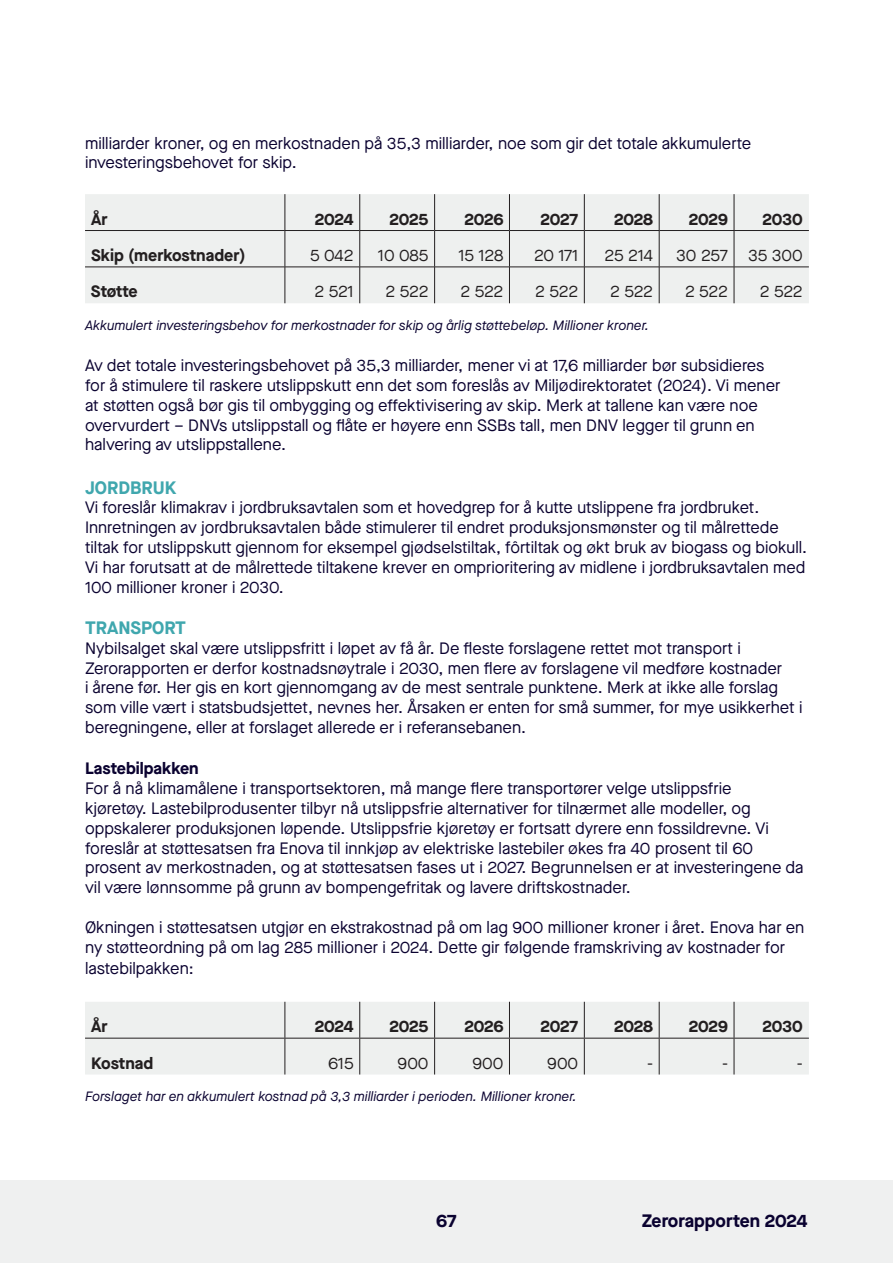
<style>
.page{position:relative;width:893px;height:1263px;background:#fff}
.page>*{position:absolute;margin:0;border:0;box-sizing:border-box;transform-origin:0 0}
.t1{font:700 18px "Maison Neue";letter-spacing:-.005em;color:#0a0230}
.t2{font:700 18px "Maison Neue";color:#40a7ae}
.t3{font:16.5px/19.8px "Maison Neue";color:#0a0230}
.t4{font:700 16.5px "Maison Neue";color:#231f20}
.t5{font:16.5px "Maison Neue";color:#231f20}
.t6{font:700 16.5px "Maison Neue";color:#0a0230}
.t7{font:italic 13.5px "Maison Neue";color:#0a0230}
</style>
<div class="page">
<div style="left:0;top:1180px;width:893px;height:83px;background:#eff0f0"></div>
<div style="left:85px;top:194px;width:724px;height:109px;background:#eef0ef"></div>
<hr style="left:285px;top:194px;width:1px;height:36px;background:#231f20">
<hr style="left:434px;top:194px;width:1px;height:36px;background:#231f20">
<hr style="left:584px;top:194px;width:1px;height:36px;background:#231f20">
<hr style="left:734px;top:194px;width:1px;height:36px;background:#231f20">
<hr style="left:85px;top:230px;width:200px;height:1px;background:#231f20">
<hr style="left:285px;top:230px;width:75px;height:1px;background:#231f20">
<hr style="left:285px;top:231px;width:1px;height:36px;background:#231f20">
<hr style="left:360px;top:230px;width:75px;height:1px;background:#231f20">
<hr style="left:435px;top:230px;width:74px;height:1px;background:#231f20">
<hr style="left:434px;top:231px;width:1px;height:36px;background:#231f20">
<hr style="left:509px;top:230px;width:75px;height:1px;background:#231f20">
<hr style="left:584px;top:230px;width:75px;height:1px;background:#231f20">
<hr style="left:584px;top:231px;width:1px;height:36px;background:#231f20">
<hr style="left:659px;top:230px;width:75px;height:1px;background:#231f20">
<hr style="left:734px;top:230px;width:75px;height:1px;background:#231f20">
<hr style="left:734px;top:231px;width:1px;height:36px;background:#231f20">
<hr style="left:285px;top:267px;width:1px;height:36px;background:#231f20">
<hr style="left:434px;top:267px;width:1px;height:36px;background:#231f20">
<hr style="left:584px;top:267px;width:1px;height:36px;background:#231f20">
<hr style="left:734px;top:267px;width:1px;height:36px;background:#231f20">
<hr style="left:359px;top:194px;width:1px;height:36px;background:#231f20">
<hr style="left:509px;top:194px;width:1px;height:36px;background:#231f20">
<hr style="left:659px;top:194px;width:1px;height:36px;background:#231f20">
<hr style="left:359px;top:231px;width:1px;height:36px;background:#231f20">
<hr style="left:509px;top:231px;width:1px;height:36px;background:#231f20">
<hr style="left:659px;top:231px;width:1px;height:36px;background:#231f20">
<hr style="left:85px;top:267px;width:200px;height:1px;background:#231f20">
<hr style="left:285px;top:267px;width:75px;height:1px;background:#231f20">
<hr style="left:360px;top:267px;width:75px;height:1px;background:#231f20">
<hr style="left:359px;top:267px;width:1px;height:36px;background:#231f20">
<hr style="left:435px;top:267px;width:74px;height:1px;background:#231f20">
<hr style="left:509px;top:267px;width:75px;height:1px;background:#231f20">
<hr style="left:509px;top:267px;width:1px;height:36px;background:#231f20">
<hr style="left:584px;top:267px;width:75px;height:1px;background:#231f20">
<hr style="left:659px;top:267px;width:75px;height:1px;background:#231f20">
<hr style="left:659px;top:267px;width:1px;height:36px;background:#231f20">
<hr style="left:734px;top:267px;width:75px;height:1px;background:#231f20">
<div style="left:85px;top:1002px;width:724px;height:72px;background:#eef0ef"></div>
<hr style="left:285px;top:1002px;width:1px;height:36px;background:#231f20">
<hr style="left:434px;top:1002px;width:1px;height:36px;background:#231f20">
<hr style="left:584px;top:1002px;width:1px;height:36px;background:#231f20">
<hr style="left:734px;top:1002px;width:1px;height:36px;background:#231f20">
<hr style="left:85px;top:1038px;width:200px;height:1px;background:#231f20">
<hr style="left:285px;top:1038px;width:75px;height:1px;background:#231f20">
<hr style="left:285px;top:1038px;width:1px;height:36px;background:#231f20">
<hr style="left:360px;top:1038px;width:75px;height:1px;background:#231f20">
<hr style="left:435px;top:1038px;width:74px;height:1px;background:#231f20">
<hr style="left:434px;top:1038px;width:1px;height:36px;background:#231f20">
<hr style="left:509px;top:1038px;width:75px;height:1px;background:#231f20">
<hr style="left:584px;top:1038px;width:75px;height:1px;background:#231f20">
<hr style="left:584px;top:1038px;width:1px;height:36px;background:#231f20">
<hr style="left:659px;top:1038px;width:75px;height:1px;background:#231f20">
<hr style="left:734px;top:1038px;width:75px;height:1px;background:#231f20">
<hr style="left:734px;top:1038px;width:1px;height:36px;background:#231f20">
<hr style="left:359px;top:1002px;width:1px;height:36px;background:#231f20">
<hr style="left:509px;top:1002px;width:1px;height:36px;background:#231f20">
<hr style="left:659px;top:1002px;width:1px;height:36px;background:#231f20">
<hr style="left:359px;top:1038px;width:1px;height:36px;background:#231f20">
<hr style="left:509px;top:1038px;width:1px;height:36px;background:#231f20">
<hr style="left:659px;top:1038px;width:1px;height:36px;background:#231f20">
<p class="t3" style="left:85px;top:133px;width:668px">milliarder kroner, og en merkostnaden på 35,3 milliarder, noe som gir det totale akkumulerte investeringsbehovet for skip.</p>
<p class="t4" style="left:91px;top:207px;width:18px">År</p>
<p class="t4" style="left:315px;top:207px;width:41px">2024</p>
<p class="t4" style="left:389px;top:207px;width:41px">2025</p>
<p class="t4" style="left:464px;top:207px;width:41px">2026</p>
<p class="t4" style="left:540px;top:207px;width:40px">2027</p>
<p class="t4" style="left:614px;top:207px;width:41px">2028</p>
<p class="t4" style="left:689px;top:207px;width:41px">2029</p>
<p class="t4" style="left:762px;top:207px;width:42px">2030</p>
<p class="t4" style="left:91px;top:243px;width:156px">Skip (merkostnader)</p>
<p class="t5" style="left:310px;top:244px;width:45px">5 042</p>
<p class="t5" style="left:378px;top:244px;width:52px">10 085</p>
<p class="t5" style="left:458px;top:244px;width:47px">15 128</p>
<p class="t5" style="left:534px;top:244px;width:46px">20 171</p>
<p class="t5" style="left:605px;top:244px;width:50px">25 214</p>
<p class="t5" style="left:676px;top:244px;width:128px">30 257 35 300</p>
<p class="t4" style="left:91px;top:280px;width:48px">Støtte</p>
<p class="t5" style="left:314px;top:281px;width:41px">2 521</p>
<p class="t5" style="left:386px;top:281px;width:44px">2 522</p>
<p class="t5" style="left:460px;top:281px;width:44px">2 522</p>
<p class="t5" style="left:535px;top:281px;width:44px">2 522</p>
<p class="t5" style="left:610px;top:281px;width:44px">2 522</p>
<p class="t5" style="left:685px;top:281px;width:44px">2 522</p>
<p class="t5" style="left:760px;top:281px;width:44px">2 522</p>
<p class="t7" style="left:85px;top:316px;width:565px">Akkumulert investeringsbehov for merkostnader for skip og årlig støttebeløp. Millioner kroner.</p>
<p class="t3" style="left:85px;top:355px;width:697px">Av det totale investeringsbehovet på 35,3 milliarder, mener vi at 17,6 milliarder bør subsidieres for å stimulere til raskere utslippskutt enn det som foreslås av Miljødirektoratet (2024). Vi mener at støtten også bør gis til ombygging og effektivisering av skip. Merk at tallene kan være noe overvurdert – DNVs utslippstall og flåte er høyere enn SSBs tall, men DNV legger til grunn en halvering av utslippstallene.</p>
<p class="t2" style="left:85px;top:474px;width:93px">JORDBRUK</p>
<p class="t3" style="left:85px;top:497px;width:724px">Vi foreslår klimakrav i jordbruksavtalen som et hovedgrep for å kutte utslippene fra jordbruket.<br>Innretningen av jordbruksavtalen både stimulerer til endret produksjonsmønster og til målrettede tiltak for utslippskutt gjennom for eksempel gjødselstiltak, fôrtiltak og økt bruk av biogass og biokull.<br>Vi har forutsatt at de målrettede tiltakene krever en omprioritering av midlene i jordbruksavtalen med 100 millioner kroner i 2030.</p>
<p class="t2" style="left:85px;top:615px;width:103px">TRANSPORT</p>
<p class="t3" style="left:85px;top:638px;width:719px">Nybilsalget skal være utslippsfritt i løpet av få år. De fleste forslagene rettet mot transport i Zerorapporten er derfor kostnadsnøytrale i 2030, men flere av forslagene vil medføre kostnader<br>i årene før. Her gis en kort gjennomgang av de mest sentrale punktene. Merk at ikke alle forslag som ville vært i statsbudsjettet, nevnes her. Årsaken er enten for små summer, for mye usikkerhet i beregningene, eller at forslaget allerede er i referansebanen.</p>
<p class="t6" style="left:85px;top:757px;width:115px">Lastebilpakken</p>
<p class="t3" style="left:85px;top:778px;width:720px">For å nå klimamålene i transportsektoren, må mange flere transportører velge utslippsfrie<br>kjøretøy. Lastebilprodusenter tilbyr nå utslippsfrie alternativer for tilnærmet alle modeller, og oppskalerer produksjonen løpende. Utslippsfrie kjøretøy er fortsatt dyrere enn fossildrevne. Vi foreslår at støttesatsen fra Enova til innkjøp av elektriske lastebiler økes fra 40 prosent til 60 prosent av merkostnaden, og at støttesatsen fases ut i 2027. Begrunnelsen er at investeringene da vil være lønnsomme på grunn av bompengefritak og lavere driftskostnader.</p>
<p class="t3" style="left:85px;top:917px;width:721px">Økningen i støttesatsen utgjør en ekstrakostnad på om lag 900 millioner kroner i året. Enova har en ny støtteordning på om lag 285 millioner i 2024. Dette gir følgende framskriving av kostnader for</p>
<p class="t3" style="left:85px;top:958px;width:110px">lastebilpakken:</p>
<p class="t4" style="left:91px;top:1015px;width:18px">År</p>
<p class="t4" style="left:315px;top:1015px;width:41px">2024</p>
<p class="t4" style="left:389px;top:1015px;width:41px">2025</p>
<p class="t4" style="left:464px;top:1015px;width:41px">2026</p>
<p class="t4" style="left:540px;top:1015px;width:40px">2027</p>
<p class="t4" style="left:614px;top:1015px;width:41px">2028</p>
<p class="t4" style="left:689px;top:1015px;width:41px">2029</p>
<p class="t4" style="left:762px;top:1015px;width:42px">2030</p>
<p class="t4" style="left:91px;top:1051px;width:64px">Kostnad</p>
<p class="t5" style="left:328px;top:1052px;width:27px">615</p>
<p class="t5" style="left:398px;top:1052px;width:32px">900</p>
<p class="t5" style="left:472px;top:1052px;width:32px">900</p>
<p class="t5" style="left:547px;top:1052px;width:32px">900</p>
<p class="t5" style="left:647px;top:1052px;width:7px">-</p>
<p class="t5" style="left:722px;top:1052px;width:7px">-</p>
<p class="t5" style="left:797px;top:1052px;width:7px">-</p>
<p class="t7" style="left:85px;top:1087px;width:493px">Forslaget har en akkumulert kostnad på 3,3 milliarder i perioden. Millioner kroner.</p>
<p class="t1" style="left:436px;top:1208px;width:22px">67</p>
<p class="t1" style="left:642px;top:1208px;width:167px">Zerorapporten 2024</p>
</div>
